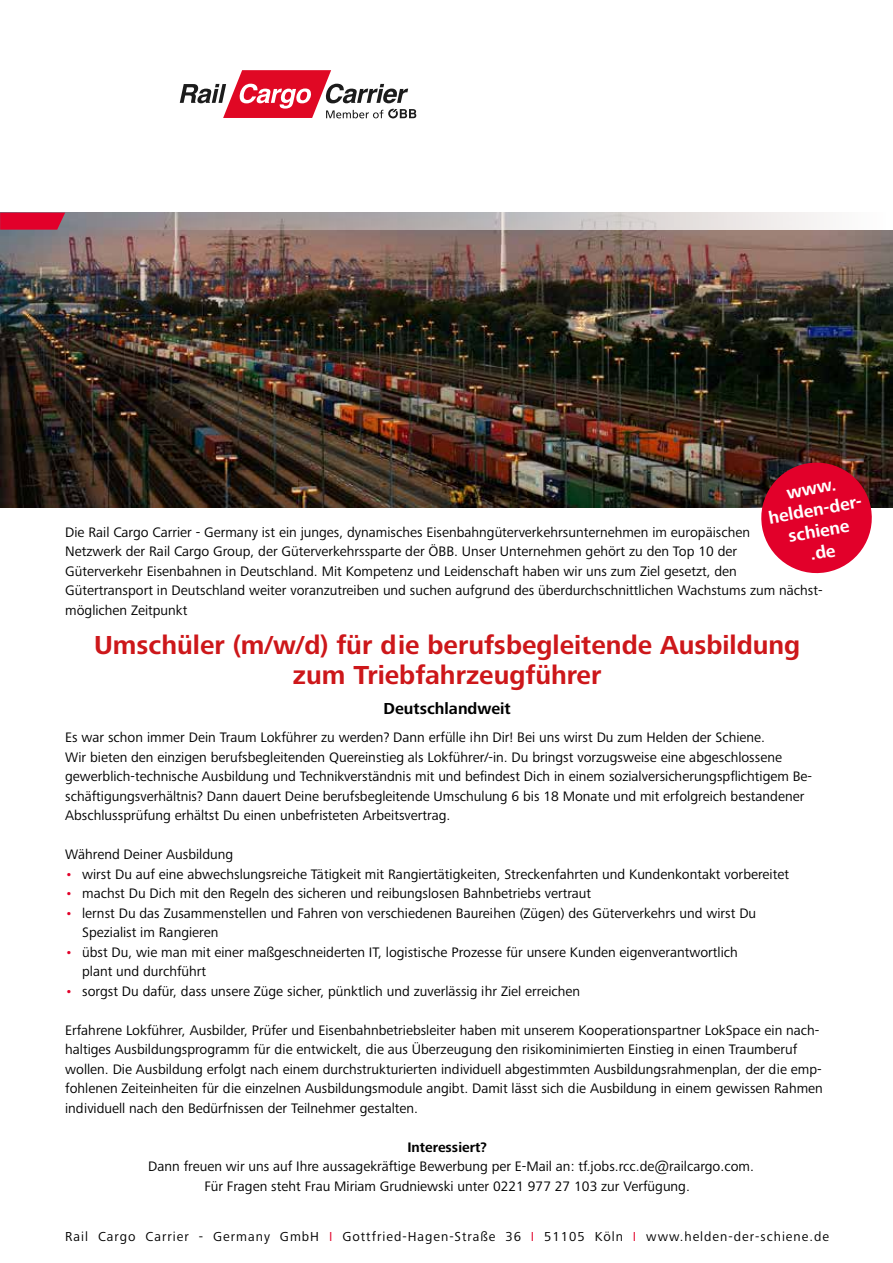
<style>
.page{position:relative;width:893px;height:1263px;background:#fff}
.page>*{position:absolute;margin:0;border:0;box-sizing:border-box;transform-origin:0 0}
.t1{font:700 27px/30px "Frutiger Next Pro";color:#cd171a;text-align:center}
.t2{font:700 18px/21.6px "Frutiger Next Pro";color:#fff;text-align:center}
.t3{font:700 16.5px "Frutiger Next Pro";color:#000}
.t4{font:14.25px/19.5px "Frutiger Next Pro";color:#000}
.t5{font:700 14.25px "Frutiger Next Pro";color:#000}
.t6{font:13.5px "Frutiger Next Pro";letter-spacing:.075em;color:#000}
.s1{color:#e2002a}
</style>
<div class="page">
<img style="left:0;top:213px;width:893px;height:294px">
<svg style="left:180px;top:70px;width:236px;height:48px"></svg>
<div style="left:94px;top:213px;width:799px;height:17px;background:linear-gradient(to right,#887e80,#fefcfb)"></div>
<svg style="left:0;top:213px;width:65px;height:17px"></svg>
<svg style="left:757px;top:458px;width:119px;height:116px"></svg>
<p class="t2" style="left:763px;top:486px;width:99px;rotate:-10deg">www. helden-der&shy;schiene<br>.de</p>
<p class="t4" style="left:65px;top:522px;width:759px">Die Rail Cargo Carrier - Germany ist ein junges, dynamisches Eisenbahngüterverkehrsunternehmen im europäischen<br>Netzwerk der Rail Cargo Group, der Güterverkehrssparte der ÖBB. Unser Unternehmen gehört zu den Top 10 der<br>Güterverkehr Eisenbahnen in Deutschland. Mit Kompetenz und Leidenschaft haben wir uns zum Ziel gesetzt, den Gütertransport in Deutschland weiter voranzutreiben und suchen aufgrund des überdurchschnittlichen Wachstums zum nächst&shy;möglichen Zeitpunkt</p>
<h1 class="t1" style="left:94px;top:630px;width:708px">Umschüler (m/w/d) für die berufsbegleitende Ausbildung zum Triebfahrzeugführer</h1>
<p class="t3" style="left:383px;top:699px;width:129px">Deutschlandweit</p>
<p class="t4" style="left:65px;top:728px;width:748px">Es war schon immer Dein Traum Lokführer zu werden? Dann erfülle ihn Dir! Bei uns wirst Du zum Helden der Schiene.<br>Wir bieten den einzigen berufsbegleitenden Quereinstieg als Lokführer/-in. Du bringst vorzugsweise eine abgeschlossene gewerblich-technische Ausbildung und Technikverständnis mit und befindest Dich in einem sozialversicherungspflichtigem Be&shy;schäftigungsverhältnis? Dann dauert Deine berufsbegleitende Umschulung 6 bis 18 Monate und mit erfolgreich bestandener Abschlussprüfung erhältst Du einen unbefristeten Arbeitsvertrag.</p>
<p class="t4" style="left:65px;top:845px;width:169px">Während Deiner Ausbildung</p>
<p class="t4" style="left:65px;top:864px;width:725px"><span class="s1">•</span> wirst Du auf eine abwechslungsreiche Tätigkeit mit Rangiertätigkeiten, Streckenfahrten und Kundenkontakt vorbereitet</p>
<p class="t4" style="left:65px;top:884px;width:528px"><span class="s1">•</span> machst Du Dich mit den Regeln des sicheren und reibungslosen Bahnbetriebs vertraut</p>
<p class="t4" style="left:82px;top:903px;width:675px;text-indent:-17px"><span class="s1">•</span> lernst Du das Zusammenstellen und Fahren von verschiedenen Baureihen (Zügen) des Güterverkehrs und wirst Du<br>Spezialist im Rangieren</p>
<p class="t4" style="left:82px;top:942px;width:657px;text-indent:-17px"><span class="s1">•</span> übst Du, wie man mit einer maßgeschneiderten IT, logistische Prozesse für unsere Kunden eigenverantwortlich plant und durchführt</p>
<p class="t4" style="left:65px;top:981px;width:516px"><span class="s1">•</span> sorgst Du dafür, dass unsere Züge sicher, pünktlich und zuverlässig ihr Ziel erreichen</p>
<p class="t4" style="left:65px;top:1020px;width:759px">Erfahrene Lokführer, Ausbilder, Prüfer und Eisenbahnbetriebsleiter haben mit unserem Kooperationspartner LokSpace ein nach&shy;haltiges Ausbildungsprogramm für die entwickelt, die aus Überzeugung den risikominimierten Einstieg in einen Traumberuf wollen. Die Ausbildung erfolgt nach einem durchstrukturierten individuell abgestimmten Ausbildungsrahmenplan, der die emp&shy;fohlenen Zeiteinheiten für die einzelnen Ausbildungsmodule angibt. Damit lässt sich die Ausbildung in einem gewissen Rahmen individuell nach den Bedürfnissen der Teilnehmer gestalten.</p>
<p class="t5" style="left:407px;top:1139px;width:81px">Interessiert?</p>
<p class="t4" style="left:148px;top:1157px;width:607px;text-align:center">Dann freuen wir uns auf Ihre aussagekräftige Bewerbung per E-Mail an: tf.jobs.rcc.de@railcargo.com.<br>Für Fragen steht Frau Miriam Grudniewski unter 0221 977 27 103 zur Verfügung.</p>
<p class="t6" style="left:65px;top:1228px;width:765px">Rail Cargo Carrier - Germany GmbH <span class="s1">I</span> Gottfried-Hagen-Straße 36 <span class="s1">I</span> 51105 Köln <span class="s1">I</span> www.helden-der-schiene.de</p>
</div>
